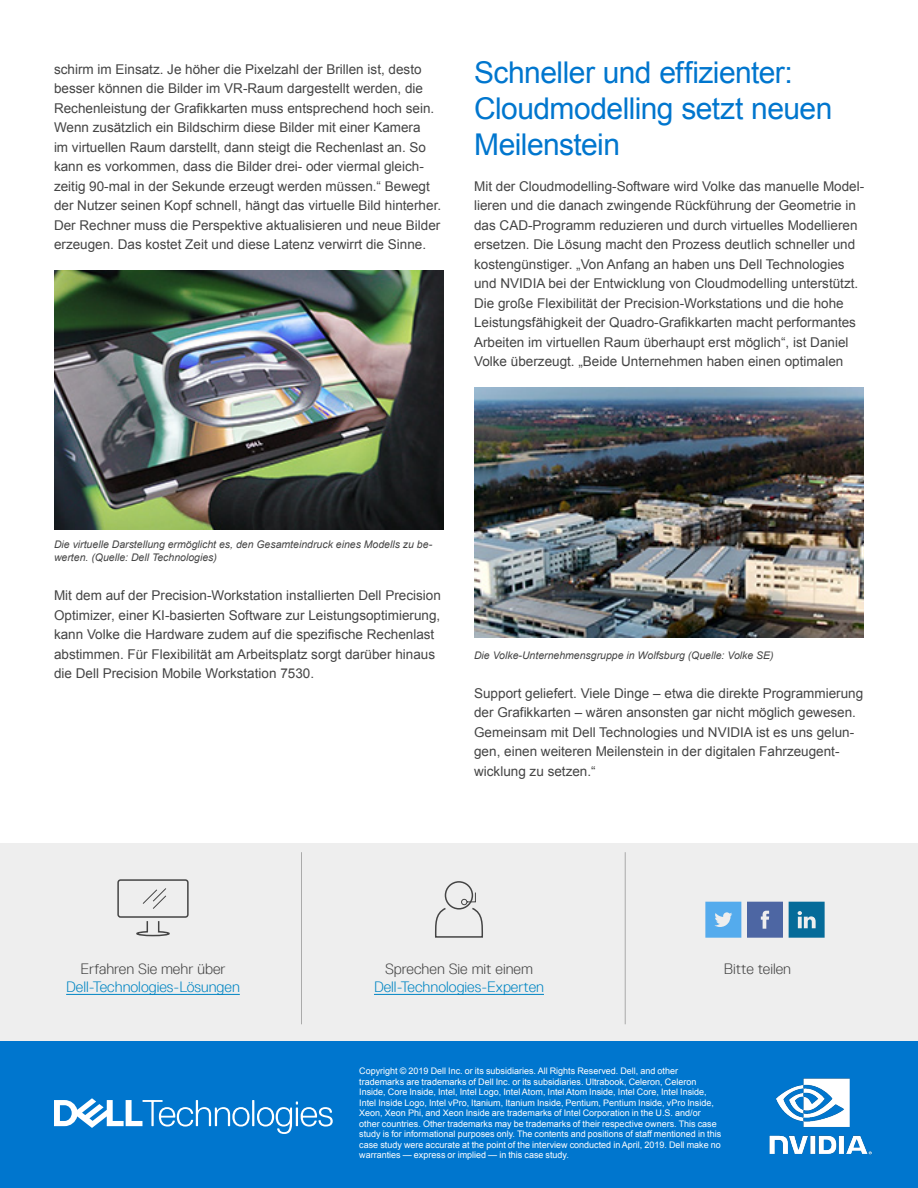
<style>
.page{position:relative;width:918px;height:1188px;background:#fff}
.page>*{position:absolute;margin:0;border:0;box-sizing:border-box;transform-origin:0 0}
.Fließtext{font:30px/36px "Arial";letter-spacing:-.02em;color:#0076ce}
.CTA_call_out{font:300 15px/18px "Dell Replica TT";color:#0085c3;text-align:center}
.CTA_call_out-2{font:300 15px "Dell Replica TT";color:#444}
.Fließtext-2{font:13.5px/19.5px "Arial";color:#444}
.Bildunterschrift{font:italic 10.5px/13.5px "Arial";color:#444}
.t1{font:9px/10.5px "Arial";color:#fff}
.s1{color:#444}
</style>
<div class="page">
<div style="left:0;top:843px;width:918px;height:205px;background:#eee"></div>
<div style="left:0;top:1041px;width:918px;height:147px;background:#0076ce"></div>
<hr style="left:301px;top:852px;width:1px;height:172px;background:#aaa">
<hr style="left:625px;top:852px;width:1px;height:172px;background:#aaa">
<div style="left:445px;top:881px;width:28px;height:29px;border:2px solid #444;border-radius:50%"></div>
<svg style="left:435px;top:892px;width:48px;height:46px"></svg>
<div style="left:117px;top:879px;width:72px;height:39px;border:2px solid #444;border-radius:2px"></div>
<svg style="left:142px;top:888px;width:24px;height:21px"></svg>
<svg style="left:136px;top:921px;width:34px;height:16px"></svg>
<hr style="left:66px;top:994px;width:174px;height:1px;background:#0085c3">
<hr style="left:374px;top:994px;width:170px;height:1px;background:#0085c3">
<svg style="left:747px;top:902px;width:36px;height:36px"></svg>
<svg style="left:705px;top:902px;width:36px;height:36px"></svg>
<svg style="left:789px;top:902px;width:36px;height:36px"></svg>
<img style="left:54px;top:270px;width:390px;height:260px">
<svg style="left:54px;top:1098px;width:279px;height:36px"></svg>
<img style="left:474px;top:387px;width:390px;height:251px">
<img style="left:769px;top:1078px;width:103px;height:77px">
<p class="Fließtext-2" style="left:54px;top:59px;width:389px">schirm im Einsatz. Je höher die Pixelzahl der Brillen ist, desto besser können die Bilder im VR-Raum dargestellt werden, die Rechenleistung der Grafikkarten muss entsprechend hoch sein.<br>Wenn zusätzlich ein Bildschirm diese Bilder mit einer Kamera<br>im virtuellen Raum darstellt, dann steigt die Rechenlast an. So kann es vorkommen, dass die Bilder drei- oder viermal gleich&shy;zeitig 90-mal in der Sekunde erzeugt werden müssen.“ Bewegt der Nutzer seinen Kopf schnell, hängt das virtuelle Bild hinterher.<br>Der Rechner muss die Perspektive aktualisieren und neue Bilder erzeugen. Das kostet Zeit und diese Latenz verwirrt die Sinne.</p>
<p class="Fließtext" style="left:474px;top:55px;width:320px">Schneller und effizienter:</p>
<p class="Fließtext" style="left:474px;top:91px;width:360px">Cloudmodelling setzt neuen<br>Meilenstein</p>
<p class="Fließtext-2" style="left:474px;top:176px;width:392px">Mit der Cloudmodelling-Software wird Volke das manuelle Model&shy;lieren und die danach zwingende Rückführung der Geometrie in das CAD-Programm reduzieren und durch virtuelles Modellieren ersetzen. Die Lösung macht den Prozess deutlich schneller und kostengünstiger. „Von Anfang an haben uns Dell Technologies und NVIDIA bei der Entwicklung von Cloudmodelling unterstützt.<br>Die große Flexibilität der Precision-Workstations und die hohe Leistungsfähigkeit der Quadro-Grafikkarten macht performantes Arbeiten im virtuellen Raum überhaupt erst möglich“, ist Daniel Volke überzeugt. „Beide Unternehmen haben einen optimalen</p>
<p class="Bildunterschrift" style="left:54px;top:537px;width:380px">Die virtuelle Darstellung ermöglicht es, den Gesamteindruck eines Modells zu be&shy;werten. (Quelle: Dell Technologies)</p>
<p class="Fließtext-2" style="left:54px;top:586px;width:388px">Mit dem auf der Precision-Workstation installierten Dell Precision Optimizer, einer KI-basierten Software zur Leistungsoptimierung, kann Volke die Hardware zudem auf die spezifische Rechenlast abstimmen. Für Flexibilität am Arbeitsplatz sorgt darüber hinaus die Dell Precision Mobile Workstation 7530.</p>
<p class="Bildunterschrift" style="left:474px;top:648px;width:301px">Die Volke-Unternehmensgruppe in Wolfsburg (Quelle: Volke SE)</p>
<p class="Fließtext-2" style="left:474px;top:683px;width:391px">Support geliefert. Viele Dinge – etwa die direkte Programmierung der Grafikkarten – wären ansonsten gar nicht möglich gewesen.<br>Gemeinsam mit Dell Technologies und NVIDIA ist es uns gelun&shy;gen, einen weiteren Meilenstein in der digitalen Fahrzeugent&shy;wicklung zu setzen.“</p>
<p class="CTA_call_out" style="left:66px;top:960px;width:175px"><span class="s1">Erfahren Sie mehr über<br></span>Dell-Technologies-Lösungen</p>
<p class="CTA_call_out" style="left:374px;top:960px;width:171px"><span class="s1">Sprechen Sie mit einem<br></span>Dell-Technologies-Experten</p>
<p class="CTA_call_out-2" style="left:724px;top:961px;width:69px">Bitte teilen</p>
<p class="t1" style="left:359px;top:1066px;width:363px">Copyright © 2019 Dell Inc. or its subsidiaries. All Rights Reserved. Dell, and other trademarks are trademarks of Dell Inc. or its subsidiaries. Ultrabook, Celeron, Celeron Inside, Core Inside, Intel, Intel Logo, Intel Atom, Intel Atom Inside, Intel Core, Intel Inside, Intel Inside Logo, Intel vPro, Itanium, Itanium Inside, Pentium, Pentium Inside, vPro Inside, Xeon, Xeon Phi, and Xeon Inside are trademarks of Intel Corporation in the U.S. and/or other countries. Other trademarks may be trademarks of their respective owners. This case study is for informational purposes only. The contents and positions of staff mentioned in this case study were accurate at the point of the interview conducted in April, 2019. Dell make no warranties — express or implied — in this case study.</p>
</div>
